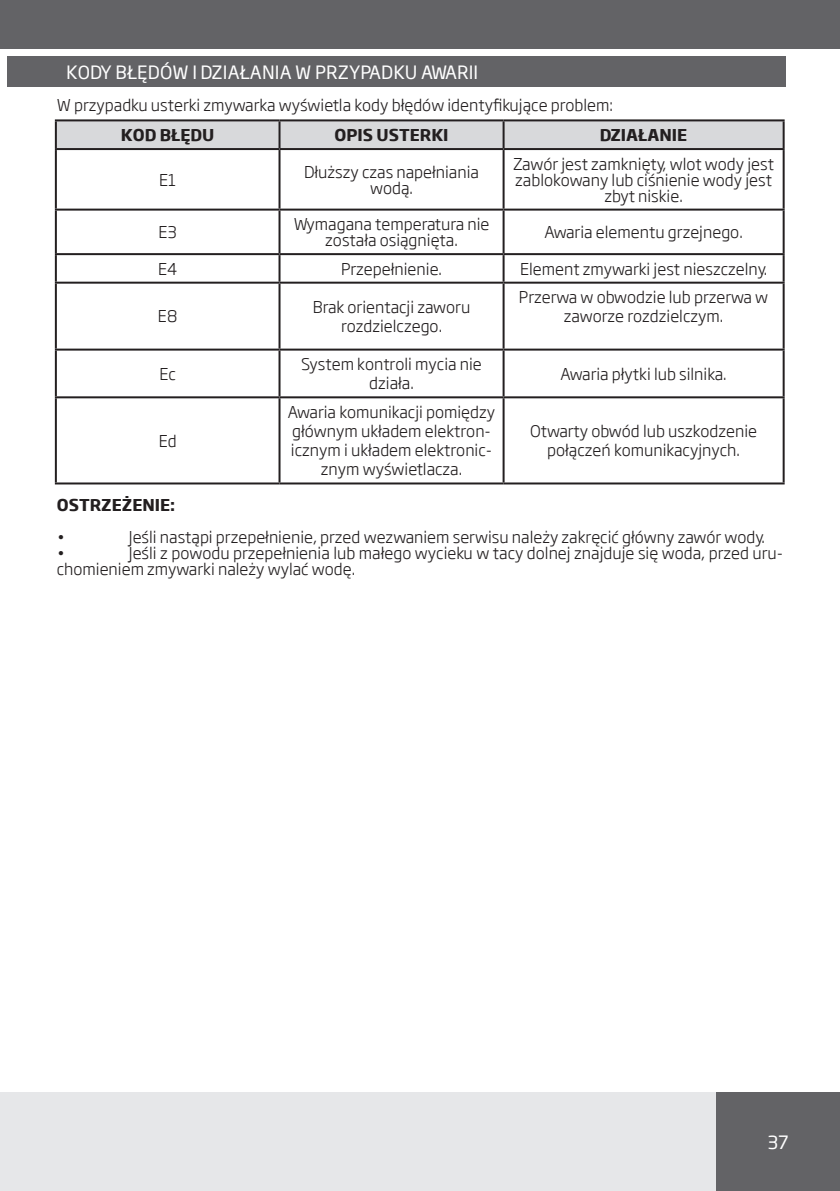
<style>
.page{position:relative;width:840px;height:1191px;background:#fff}
.page>*{position:absolute;margin:0;border:0;box-sizing:border-box;transform-origin:0 0}
.BODY-PODSTAWOWE_szanowny-kliencie{font:18px "Soho Gothic Pro";letter-spacing:.005em;color:#fff}
.Arial_10_regular{font:300 16px/19.2px "Soho Gothic Pro";color:#231f20;text-align:center}
.Arial_10_regular-2{font:700 16px "Soho Gothic Pro";color:#231f20}
</style>
<div class="page">
<div style="left:0;top:0;width:839px;height:49px;background:#636366"></div>
<div style="left:8px;top:57px;width:777px;height:30px;background:#636366"></div>
<div style="left:57px;top:121px;width:725px;height:27px;background:#d8d9db"></div>
<svg style="left:57px;top:150px;width:725px;height:103px"></svg>
<svg style="left:57px;top:255px;width:725px;height:227px"></svg>
<hr style="left:55px;top:119px;width:224px;height:2px;background:#231f20">
<hr style="left:55px;top:121px;width:2px;height:27px;background:#231f20">
<hr style="left:279px;top:119px;width:224px;height:2px;background:#231f20">
<hr style="left:278px;top:121px;width:2px;height:27px;background:#231f20">
<hr style="left:503px;top:119px;width:281px;height:2px;background:#231f20">
<hr style="left:502px;top:121px;width:2px;height:27px;background:#231f20">
<hr style="left:782px;top:121px;width:2px;height:27px;background:#231f20">
<hr style="left:55px;top:148px;width:224px;height:2px;background:#231f20">
<hr style="left:55px;top:150px;width:2px;height:59px;background:#231f20">
<hr style="left:279px;top:148px;width:224px;height:2px;background:#231f20">
<hr style="left:278px;top:150px;width:2px;height:59px;background:#231f20">
<hr style="left:503px;top:148px;width:281px;height:2px;background:#231f20">
<hr style="left:502px;top:150px;width:2px;height:59px;background:#231f20">
<hr style="left:782px;top:150px;width:2px;height:59px;background:#231f20">
<hr style="left:55px;top:209px;width:224px;height:2px;background:#231f20">
<hr style="left:55px;top:211px;width:2px;height:42px;background:#231f20">
<hr style="left:279px;top:209px;width:224px;height:2px;background:#231f20">
<hr style="left:278px;top:211px;width:2px;height:42px;background:#231f20">
<hr style="left:503px;top:209px;width:281px;height:2px;background:#231f20">
<hr style="left:502px;top:211px;width:2px;height:42px;background:#231f20">
<hr style="left:782px;top:211px;width:2px;height:42px;background:#231f20">
<hr style="left:55px;top:253px;width:224px;height:2px;background:#231f20">
<hr style="left:55px;top:255px;width:2px;height:27px;background:#231f20">
<hr style="left:279px;top:253px;width:224px;height:2px;background:#231f20">
<hr style="left:278px;top:255px;width:2px;height:27px;background:#231f20">
<hr style="left:503px;top:253px;width:281px;height:2px;background:#231f20">
<hr style="left:502px;top:255px;width:2px;height:27px;background:#231f20">
<hr style="left:782px;top:255px;width:2px;height:27px;background:#231f20">
<hr style="left:55px;top:282px;width:224px;height:2px;background:#231f20">
<hr style="left:55px;top:284px;width:2px;height:64px;background:#231f20">
<hr style="left:279px;top:282px;width:224px;height:2px;background:#231f20">
<hr style="left:278px;top:284px;width:2px;height:64px;background:#231f20">
<hr style="left:503px;top:282px;width:281px;height:2px;background:#231f20">
<hr style="left:502px;top:284px;width:2px;height:64px;background:#231f20">
<hr style="left:782px;top:284px;width:2px;height:64px;background:#231f20">
<hr style="left:55px;top:348px;width:224px;height:2px;background:#231f20">
<hr style="left:55px;top:350px;width:2px;height:46px;background:#231f20">
<hr style="left:279px;top:348px;width:224px;height:2px;background:#231f20">
<hr style="left:278px;top:350px;width:2px;height:46px;background:#231f20">
<hr style="left:503px;top:348px;width:281px;height:2px;background:#231f20">
<hr style="left:502px;top:350px;width:2px;height:46px;background:#231f20">
<hr style="left:782px;top:350px;width:2px;height:46px;background:#231f20">
<hr style="left:55px;top:396px;width:224px;height:2px;background:#231f20">
<hr style="left:55px;top:398px;width:2px;height:84px;background:#231f20">
<hr style="left:279px;top:396px;width:224px;height:2px;background:#231f20">
<hr style="left:278px;top:398px;width:2px;height:84px;background:#231f20">
<hr style="left:503px;top:396px;width:281px;height:2px;background:#231f20">
<hr style="left:502px;top:398px;width:2px;height:84px;background:#231f20">
<hr style="left:782px;top:398px;width:2px;height:84px;background:#231f20">
<hr style="left:55px;top:482px;width:224px;height:2px;background:#231f20">
<hr style="left:279px;top:482px;width:224px;height:2px;background:#231f20">
<hr style="left:503px;top:482px;width:281px;height:2px;background:#231f20">
<div style="left:0;top:1092px;width:839px;height:99px;background:#e6e7e9"></div>
<div style="left:715px;top:1092px;width:124px;height:99px;background:#636366"></div>
<p class="BODY-PODSTAWOWE_szanowny-kliencie" style="left:66px;top:58px;width:413px">KODY BŁĘDÓW I DZIAŁANIA W PRZYPADKU AWARII</p>
<p class="Arial_10_regular" style="left:57px;top:94px;width:557px">W przypadku usterki zmywarka wyświetla kody błędów identyfikujące problem:</p>
<p class="Arial_10_regular-2" style="left:121px;top:122px;width:95px">KOD BŁĘDU</p>
<p class="Arial_10_regular-2" style="left:334px;top:122px;width:115px">OPIS USTERKI</p>
<p class="Arial_10_regular-2" style="left:599px;top:122px;width:89px">DZIAŁANIE</p>
<p class="Arial_10_regular" style="left:159px;top:169px;width:19px">E1</p>
<p class="Arial_10_regular" style="left:304px;top:163px;width:176px;line-height:16px">Dłuższy czas napełniania wodą.</p>
<p class="Arial_10_regular" style="left:513px;top:155px;width:262px;line-height:16px">Zawór jest zamknięty, wlot wody jest zablokowany lub ciśnienie wody jest zbyt niskie.</p>
<p class="Arial_10_regular" style="left:158px;top:222px;width:20px">E3</p>
<p class="Arial_10_regular" style="left:293px;top:215px;width:197px;line-height:16px">Wymagana temperatura nie została osiągnięta.</p>
<p class="Arial_10_regular" style="left:544px;top:222px;width:200px">Awaria elementu grzejnego.</p>
<p class="Arial_10_regular" style="left:158px;top:258px;width:21px">E4</p>
<p class="Arial_10_regular" style="left:341px;top:258px;width:102px">Przepełnienie.</p>
<p class="Arial_10_regular" style="left:519px;top:258px;width:248px">Element zmywarki jest nieszczelny.</p>
<p class="Arial_10_regular" style="left:158px;top:306px;width:21px">E8</p>
<p class="Arial_10_regular" style="left:312px;top:296px;width:159px">Brak orientacji zaworu rozdzielczego.</p>
<p class="Arial_10_regular" style="left:518px;top:287px;width:251px">Przerwa w obwodzie lub przerwa w zaworze rozdzielczym.</p>
<p class="Arial_10_regular" style="left:159px;top:363px;width:18px">Ec</p>
<p class="Arial_10_regular" style="left:301px;top:354px;width:182px">System kontroli mycia nie działa.</p>
<p class="Arial_10_regular" style="left:560px;top:363px;width:168px">Awaria płytki lub silnika.</p>
<p class="Arial_10_regular" style="left:158px;top:430px;width:20px">Ed</p>
<p class="Arial_10_regular" style="left:288px;top:401px;width:209px">Awaria komunikacji pomiędzy głównym układem elektron&shy;icznym i układem elektronic&shy;znym wyświetlacza.</p>
<p class="Arial_10_regular" style="left:529px;top:420px;width:228px">Otwarty obwód lub uszkodzenie połączeń komunikacyjnych.</p>
<p class="Arial_10_regular-2" style="left:57px;top:492px;width:120px">OSTRZEŻENIE:</p>
<p class="Arial_10_regular" style="left:57px;top:526px;width:10px">•</p>
<p class="Arial_10_regular" style="left:129px;top:526px;width:637px">Jeśli nastąpi przepełnienie, przed wezwaniem serwisu należy zakręcić główny zawór wody.</p>
<p class="Arial_10_regular" style="left:57px;top:542px;width:10px">•</p>
<p class="Arial_10_regular" style="left:57px;top:544px;width:727px;line-height:16px;text-align:left;text-indent:72px">Jeśli z powodu przepełnienia lub małego wycieku w tacy dolnej znajduje się woda, przed uru&shy;chomieniem zmywarki należy wylać wodę.</p>
<p class="BODY-PODSTAWOWE_szanowny-kliencie" style="left:767px;top:1128px;width:23px">37</p>
</div>
